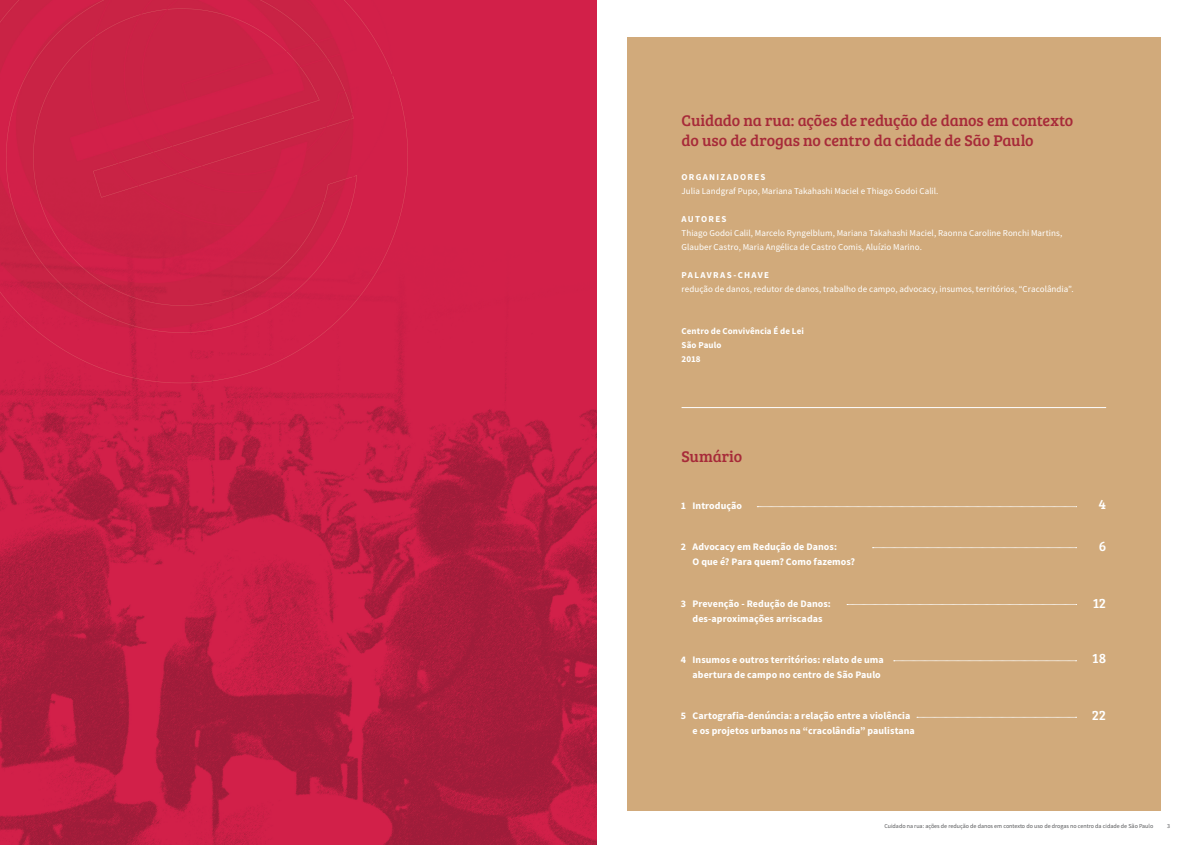
<style>
.page{position:relative;width:1190px;height:845px;background:#fff}
.page>*{position:absolute;margin:0;border:0;box-sizing:border-box;transform-origin:0 0}
.TEXTO_CORRIDO{font:16px/20px "Bree Serif";letter-spacing:-.01em;color:#a72b39}
.Título_Introdução{font:16px "Bree Serif";color:#a72b39}
.t1{font:14px "Bree Serif";color:#fff}
.Texto_Índice{font:700 10px/15px "Source Sans Pro";letter-spacing:.005em;color:#fff}
.TEXTO_CORRIDO-2{font:9px/14px "Source Sans Pro";letter-spacing:.005em;color:#fff}
.TEXTO_CORRIDO-3{font:700 9px "Source Sans Pro";letter-spacing:.01em;color:#fff}
.TEXTO_CORRIDO-4{font:700 9px "Source Sans Pro";letter-spacing:.15em;color:#fff}
.TEXTO_CORRIDO-5{font:700 9px "Source Sans Pro";letter-spacing:.135em;color:#fff}
.t2{font:6px "Source Sans Pro";color:#57585a}
.s1{font-weight:700}
</style>
<div class="page">
<div style="left:627px;top:37px;width:534px;height:774px;background:#d1aa7b"></div>
<img style="left:0;top:0;width:596px;height:845px">
<svg style="left:757px;top:506px;width:320px;height:1px"></svg>
<svg style="left:872px;top:547px;width:205px;height:1px"></svg>
<svg style="left:847px;top:604px;width:230px;height:1px"></svg>
<svg style="left:894px;top:661px;width:183px;height:1px"></svg>
<svg style="left:917px;top:717px;width:160px;height:1px"></svg>
<hr style="left:681px;top:407px;width:425px;height:1px;background:#fff">
<p class="TEXTO_CORRIDO" style="left:681px;top:110px;width:393px">Cuidado na rua: ações de redução de danos em contexto do uso de drogas no centro da cidade de São Paulo</p>
<p class="TEXTO_CORRIDO-2" style="left:681px;top:170px;width:258px"><span class="s1">ORGANIZADORES<br></span>Julia Landgraf Pupo, Mariana Takahashi Maciel e Thiago Godoi Calil.</p>
<p class="TEXTO_CORRIDO-5" style="left:681px;top:213px;width:47px">AUTORES</p>
<p class="TEXTO_CORRIDO-2" style="left:681px;top:226px;width:382px">Thiago Godoi Calil, Marcelo Ryngelblum, Mariana Takahashi Maciel, Raonna Caroline Ronchi Martins,</p>
<p class="TEXTO_CORRIDO-2" style="left:681px;top:240px;width:242px">Glauber Castro, Maria Angélica de Castro Comis, Aluízio Marino.</p>
<p class="TEXTO_CORRIDO-4" style="left:681px;top:269px;width:89px">PALAVRAS-CHAVE</p>
<p class="TEXTO_CORRIDO-2" style="left:681px;top:282px;width:394px">redução de danos, redutor de danos, trabalho de campo, advocacy, insumos, territórios, “Cracolândia”.</p>
<p class="TEXTO_CORRIDO-3" style="left:681px;top:325px;width:124px">Centro de Convivência É de Lei</p>
<p class="TEXTO_CORRIDO-3" style="left:681px;top:339px;width:41px">São Paulo</p>
<p class="TEXTO_CORRIDO-3" style="left:681px;top:353px;width:21px">2018</p>
<p class="Título_Introdução" style="left:681px;top:445px;width:62px">Sumário</p>
<p class="Texto_Índice" style="left:692px;top:498px;width:51px">Introdução</p>
<p class="Texto_Índice" style="left:692px;top:539px;width:164px">Advocacy em Redução de Danos:<br>O que é? Para quem? Como fazemos?</p>
<p class="Texto_Índice" style="left:692px;top:596px;width:140px">Prevenção - Redução de Danos: des-aproximações arriscadas</p>
<p class="Texto_Índice" style="left:692px;top:652px;width:193px">Insumos e outros territórios: relato de uma abertura de campo no centro de São Paulo</p>
<p class="Texto_Índice" style="left:692px;top:708px;width:224px">Cartografia-denúncia: a relação entre a violência e os projetos urbanos na “cracolândia” paulistana</p>
<p class="Texto_Índice" style="left:681px;top:498px;width:7px">1</p>
<p class="Texto_Índice" style="left:681px;top:539px;width:7px">2</p>
<p class="Texto_Índice" style="left:681px;top:596px;width:7px">3</p>
<p class="Texto_Índice" style="left:681px;top:652px;width:7px">4</p>
<p class="Texto_Índice" style="left:681px;top:708px;width:7px">5</p>
<p class="t1" style="left:1099px;top:494px;width:9px">4</p>
<p class="t1" style="left:1099px;top:536px;width:9px">6</p>
<p class="t1" style="left:1093px;top:593px;width:15px">12</p>
<p class="t1" style="left:1092px;top:648px;width:15px">18</p>
<p class="t1" style="left:1092px;top:705px;width:16px">22</p>
<p class="t2" style="left:884px;top:823px;width:270px">Cuidado na rua: ações de redução de danos em contexto do uso de drogas no centro da cidade de São Paulo</p>
<p class="t2" style="left:1167px;top:822px;width:4px">3</p>
</div>
